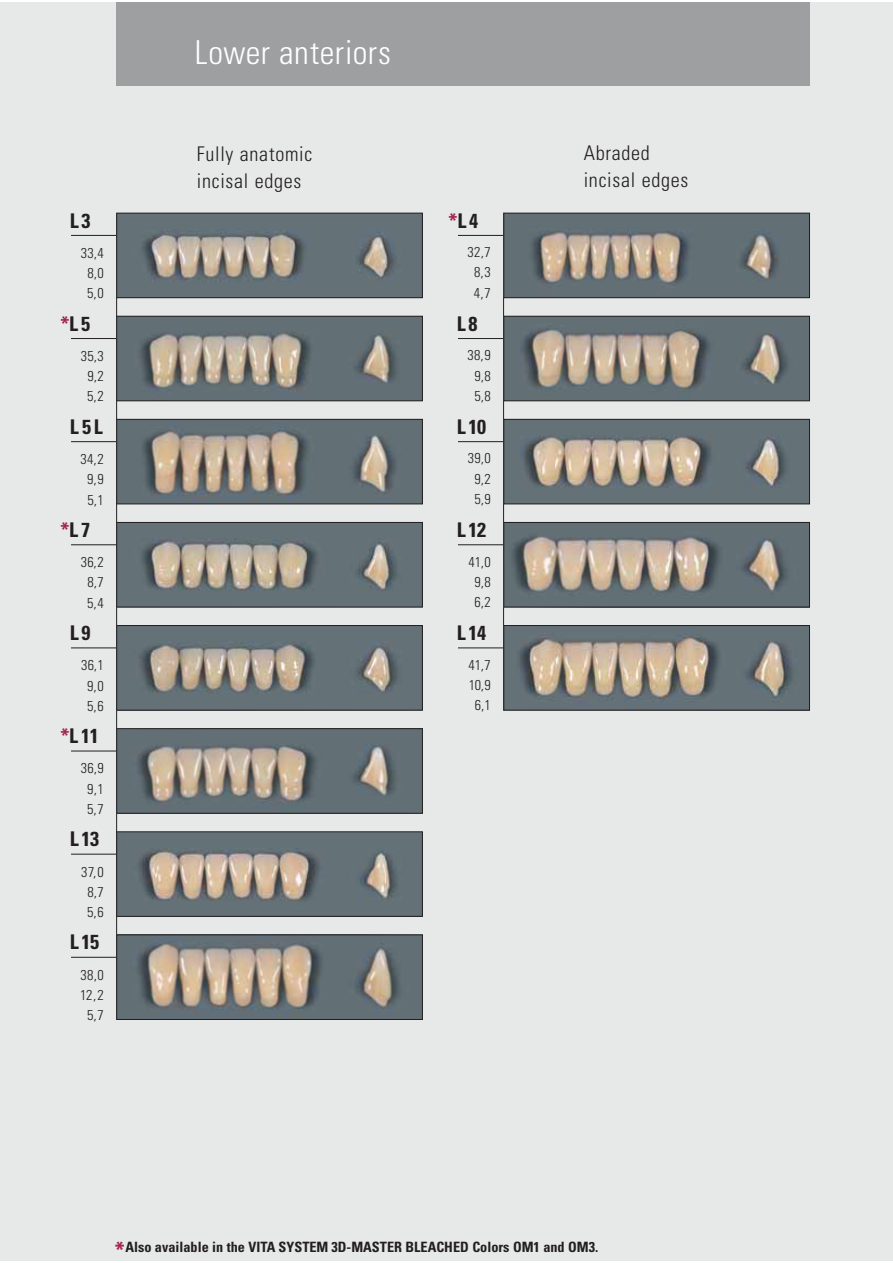
<style>
.page{position:relative;width:893px;height:1263px;background:#fff}
.page>*{position:absolute;margin:0;border:0;box-sizing:border-box;transform-origin:0 0}
.t1{font:300 condensed 33px "Univers";letter-spacing:.01em;color:#fff}
.t2{font:700 condensed 22.5px "Univers LT";color:#a2224b}
.t3{font:300 condensed 20.25px/27px "Univers";letter-spacing:.035em;color:#231f20}
.t4{font:700 condensed 20.25px "Univers LT";letter-spacing:.135em;color:#231f20}
.t5{font:300 condensed 14.25px/20.2px "Univers LT";letter-spacing:.03em;color:#231f20;text-align:center}
.t6{font:700 condensed 14.25px "Univers";color:#231f20}
.s1{color:#a2224b}
</style>
<div class="page">
<div style="left:0;top:2px;width:893px;height:1259px;background:#e7e8e8"></div>
<div style="left:117px;top:2px;width:693px;height:83px;background:#9d9fa1"></div>
<hr style="left:71px;top:235px;width:46px;height:1px;background:#231f20">
<hr style="left:458px;top:235px;width:46px;height:1px;background:#231f20">
<hr style="left:71px;top:338px;width:46px;height:1px;background:#231f20">
<hr style="left:71px;top:441px;width:46px;height:1px;background:#231f20">
<hr style="left:71px;top:544px;width:46px;height:1px;background:#231f20">
<hr style="left:71px;top:648px;width:46px;height:1px;background:#231f20">
<hr style="left:71px;top:751px;width:46px;height:1px;background:#231f20">
<hr style="left:71px;top:854px;width:46px;height:1px;background:#231f20">
<hr style="left:71px;top:957px;width:46px;height:1px;background:#231f20">
<hr style="left:458px;top:338px;width:46px;height:1px;background:#231f20">
<hr style="left:458px;top:441px;width:46px;height:1px;background:#231f20">
<hr style="left:458px;top:544px;width:46px;height:1px;background:#231f20">
<hr style="left:458px;top:648px;width:46px;height:1px;background:#231f20">
<hr style="left:116px;top:213px;width:1px;height:807px;background:#231f20">
<hr style="left:503px;top:213px;width:1px;height:497px;background:#231f20">
<img style="left:118px;top:215px;width:303px;height:81px">
<div style="left:116px;top:213px;width:307px;height:85px;border:1px solid #231f20"></div>
<img style="left:118px;top:318px;width:303px;height:81px">
<div style="left:116px;top:316px;width:307px;height:85px;border:1px solid #231f20"></div>
<img style="left:118px;top:421px;width:303px;height:81px">
<div style="left:116px;top:419px;width:307px;height:85px;border:1px solid #231f20"></div>
<img style="left:118px;top:524px;width:303px;height:81px">
<div style="left:116px;top:522px;width:307px;height:85px;border:1px solid #231f20"></div>
<img style="left:118px;top:627px;width:303px;height:81px">
<div style="left:116px;top:625px;width:307px;height:85px;border:1px solid #231f20"></div>
<img style="left:118px;top:730px;width:303px;height:81px">
<div style="left:116px;top:728px;width:307px;height:85px;border:1px solid #231f20"></div>
<img style="left:118px;top:937px;width:303px;height:81px">
<div style="left:116px;top:935px;width:307px;height:85px;border:1px solid #231f20"></div>
<img style="left:506px;top:215px;width:302px;height:81px">
<div style="left:504px;top:213px;width:306px;height:85px;border:1px solid #231f20"></div>
<img style="left:506px;top:318px;width:302px;height:81px">
<div style="left:504px;top:316px;width:306px;height:85px;border:1px solid #231f20"></div>
<img style="left:506px;top:421px;width:302px;height:81px">
<div style="left:504px;top:419px;width:306px;height:85px;border:1px solid #231f20"></div>
<img style="left:506px;top:524px;width:302px;height:81px">
<div style="left:504px;top:522px;width:306px;height:85px;border:1px solid #231f20"></div>
<img style="left:506px;top:627px;width:302px;height:81px">
<div style="left:504px;top:625px;width:306px;height:85px;border:1px solid #231f20"></div>
<img style="left:118px;top:833px;width:303px;height:81px">
<div style="left:116px;top:831px;width:307px;height:85px;border:1px solid #231f20"></div>
<h3 class="t4" style="left:70px;top:213px;width:22px">L3</h3>
<p class="t5" style="left:81px;top:243px;width:25px">33,4<br>8,0<br>5,0</p>
<h3 class="t4" style="left:60px;top:316px;width:31px"><span class="s1">*</span>L5</h3>
<p class="t5" style="left:81px;top:346px;width:25px">35,3<br>9,2<br>5,2</p>
<h3 class="t4" style="left:70px;top:419px;width:35px">L5L</h3>
<p class="t5" style="left:80px;top:449px;width:25px">34,2<br>9,9<br>5,1</p>
<h3 class="t4" style="left:60px;top:522px;width:31px"><span class="s1">*</span>L7</h3>
<p class="t5" style="left:81px;top:552px;width:25px">36,2<br>8,7<br>5,4</p>
<h3 class="t4" style="left:70px;top:625px;width:22px">L9</h3>
<p class="t5" style="left:81px;top:655px;width:24px">36,1<br>9,0<br>5,6</p>
<h3 class="t4" style="left:60px;top:728px;width:40px"><span class="s1">*</span>L 11</h3>
<p class="t5" style="left:81px;top:758px;width:25px">36,9<br>9,1<br>5,7</p>
<h3 class="t4" style="left:70px;top:832px;width:31px">L13</h3>
<p class="t5" style="left:81px;top:861px;width:24px">37,0<br>8,7<br>5,6</p>
<h3 class="t4" style="left:70px;top:935px;width:31px">L15</h3>
<p class="t5" style="left:80px;top:964px;width:25px">38,0<br>12,2<br>5,7</p>
<h1 class="t1" style="left:195px;top:40px;width:198px">Lower anteriors</h1>
<h3 class="t3" style="left:197px;top:143px;width:117px">Fully anatomic incisal edges</h3>
<h3 class="t3" style="left:584px;top:141px;width:106px">Abraded incisal edges</h3>
<h3 class="t4" style="left:448px;top:213px;width:31px"><span class="s1">*</span>L4</h3>
<p class="t5" style="left:467px;top:242px;width:25px">32,7<br>8,3<br>4,7</p>
<h3 class="t4" style="left:457px;top:316px;width:22px">L8</h3>
<p class="t5" style="left:467px;top:345px;width:25px">38,9<br>9,8<br>5,8</p>
<h3 class="t4" style="left:457px;top:419px;width:31px">L10</h3>
<p class="t5" style="left:468px;top:448px;width:25px">39,0<br>9,2<br>5,9</p>
<h3 class="t4" style="left:457px;top:522px;width:31px">L12</h3>
<p class="t5" style="left:468px;top:551px;width:24px">41,0<br>9,8<br>6,2</p>
<h3 class="t4" style="left:457px;top:625px;width:31px">L14</h3>
<p class="t5" style="left:468px;top:654px;width:24px">41,7<br>10,9<br>6,1</p>
<p class="t6" style="left:125px;top:1241px;width:474px">Also available in the VITA SYSTEM 3D-MASTER BLEACHED Colors OM1 and OM3.</p>
<h2 class="t2" style="left:115px;top:1241px;width:11px">*</h2>
</div>
